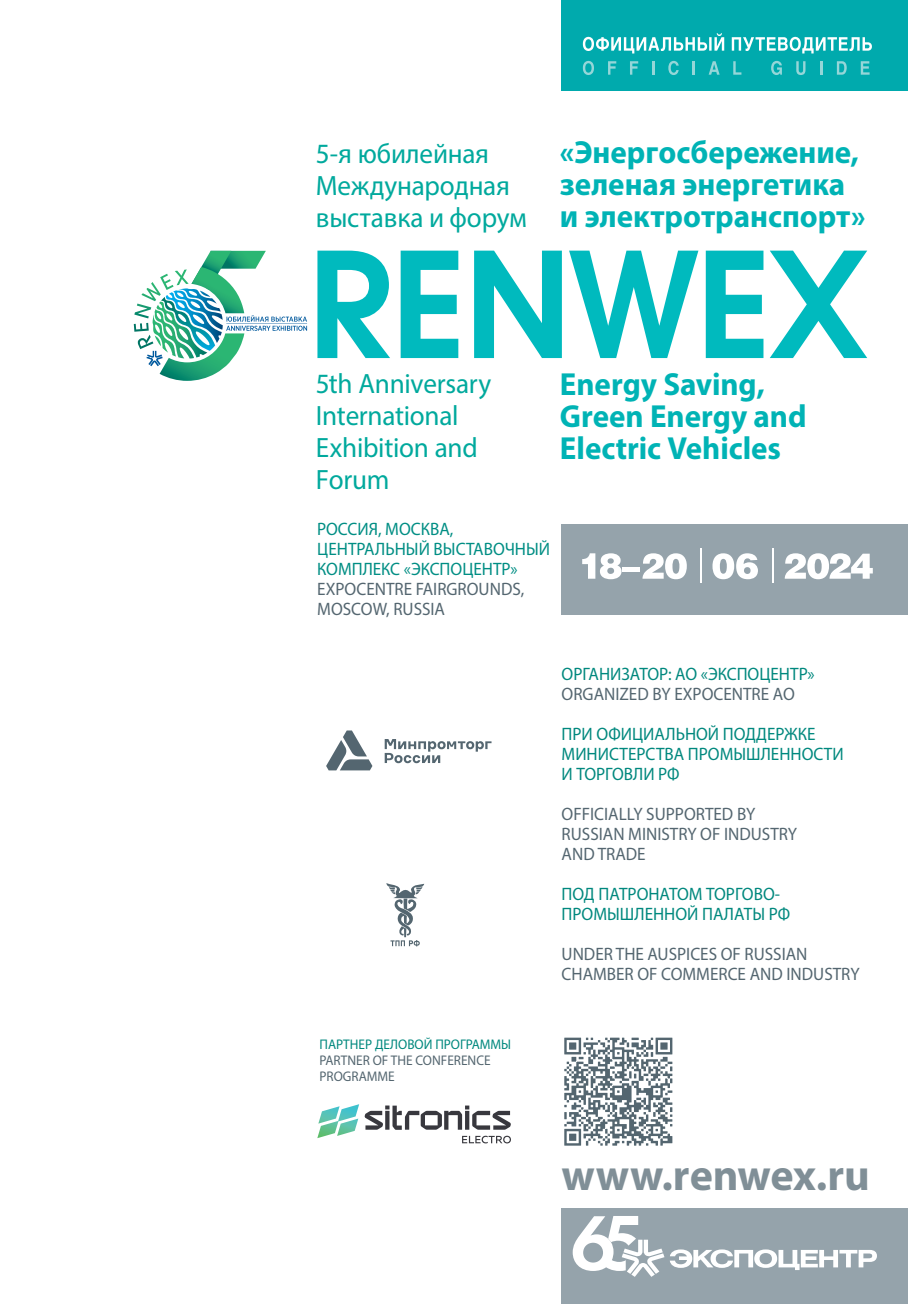
<style>
.page{position:relative;width:908px;height:1304px;background:#fff}
.page>*{position:absolute;margin:0;border:0;box-sizing:border-box;transform-origin:0 0}
.t1{font:700 44px "Myriad Pro";color:#808f97}
.t2{font:700 32px/32px "Myriad Pro";color:#00b3b5}
.t3{font:28px/32px "Myriad Pro";letter-spacing:-.01em;color:#00a99d}
.t4{font:18px/20px "Myriad Pro";color:#546670;scale:.95 1}
.t5{font:18px/20px "Myriad Pro";color:#00887e;scale:.95 1}
.t6{font:18px/20px "Myriad Pro";color:#008e84;scale:.95 1}
.t7{font:14px/16px "Myriad Pro";color:#546670;scale:.95 1}
.t8{font:14px "Myriad Pro";color:#00887e;scale:.95 1}
</style>
<div class="page">
<div style="left:561px;top:524px;width:346px;height:90px;background:#95a3ab"></div>
<svg style="left:317px;top:251px;width:73px;height:107px"></svg>
<svg style="left:400px;top:251px;width:58px;height:107px"></svg>
<svg style="left:474px;top:251px;width:87px;height:107px"></svg>
<svg style="left:569px;top:251px;width:129px;height:107px"></svg>
<svg style="left:705px;top:251px;width:58px;height:107px"></svg>
<svg style="left:770px;top:251px;width:96px;height:107px"></svg>
<div style="left:561px;top:0;width:346px;height:91px;background:#00aaad"></div>
<svg style="left:564px;top:1038px;width:108px;height:108px"></svg>
<svg style="left:582px;top:33px;width:142px;height:21px"></svg>
<svg style="left:731px;top:37px;width:140px;height:16px"></svg>
<svg style="left:582px;top:61px;width:11px;height:14px"></svg>
<svg style="left:608px;top:61px;width:8px;height:14px"></svg>
<svg style="left:630px;top:61px;width:8px;height:14px"></svg>
<hr style="left:651px;top:61px;width:3px;height:14px;background:#95d6d8">
<svg style="left:668px;top:61px;width:10px;height:14px"></svg>
<svg style="left:692px;top:61px;width:2px;height:14px"></svg>
<svg style="left:708px;top:61px;width:11px;height:14px"></svg>
<svg style="left:733px;top:61px;width:8px;height:14px"></svg>
<svg style="left:771px;top:61px;width:10px;height:14px"></svg>
<svg style="left:796px;top:61px;width:9px;height:14px"></svg>
<hr style="left:819px;top:61px;width:3px;height:14px;background:#95d6d8">
<svg style="left:836px;top:61px;width:10px;height:14px"></svg>
<svg style="left:860px;top:61px;width:9px;height:14px"></svg>
<hr style="left:700px;top:548px;width:1px;height:34px;background:#fff">
<hr style="left:772px;top:548px;width:1px;height:34px;background:#fff">
<svg style="left:582px;top:553px;width:39px;height:26px"></svg>
<hr style="left:622px;top:568px;width:18px;height:4px;background:#fff">
<svg style="left:642px;top:553px;width:44px;height:26px"></svg>
<svg style="left:712px;top:553px;width:45px;height:26px"></svg>
<svg style="left:784px;top:553px;width:88px;height:26px"></svg>
<div style="left:561px;top:1208px;width:346px;height:96px;background:#95a3ab"></div>
<svg style="left:572px;top:1216px;width:304px;height:61px"></svg>
<svg style="left:317px;top:1104px;width:193px;height:39px"></svg>
<svg style="left:386px;top:883px;width:38px;height:63px"></svg>
<svg style="left:326px;top:730px;width:165px;height:40px"></svg>
<svg style="left:134px;top:251px;width:173px;height:130px"></svg>
<h3 class="t3" style="left:316px;top:137px;width:212px">5-я юбилейная<br>Международная выставка и форум</h3>
<h2 class="t2" style="left:559px;top:135px;width:307px">«Энергосбережение, зеленая энергетика и электротранспорт»</h2>
<h3 class="t3" style="left:316px;top:367px;width:177px">5th Anniversary<br>International<br>Exhibition and<br>Forum</h3>
<h2 class="t2" style="left:559px;top:367px;width:248px">Energy Saving,<br>Green Energy and<br>Electric Vehicles</h2>
<p class="t6" style="left:317px;top:519px;width:246px">РОССИЯ, МОСКВА,<br>ЦЕНТРАЛЬНЫЙ ВЫСТАВОЧНЫЙ<br>КОМПЛЕКС «ЭКСПОЦЕНТР»</p>
<p class="t4" style="left:317px;top:579px;width:219px">EXPOCENTRE FAIRGROUNDS,<br>MOSCOW, RUSSIA</p>
<p class="t5" style="left:561px;top:663px;width:268px">ОРГАНИЗАТОР: АО «ЭКСПОЦЕНТР»</p>
<p class="t4" style="left:561px;top:683px;width:247px">ORGANIZED BY EXPOCENTRE AO</p>
<p class="t5" style="left:561px;top:723px;width:298px">ПРИ ОФИЦИАЛЬНОЙ ПОДДЕРЖКЕ<br>МИНИСТЕРСТВА ПРОМЫШЛЕННОСТИ<br>И ТОРГОВЛИ РФ</p>
<p class="t4" style="left:561px;top:803px;width:249px">OFFICIALLY SUPPORTED BY<br>RUSSIAN MINISTRY OF INDUSTRY<br>AND TRADE</p>
<p class="t5" style="left:561px;top:883px;width:242px">ПОД ПАТРОНАТОМ ТОРГОВО-<br>ПРОМЫШЛЕННОЙ ПАЛАТЫ РФ</p>
<p class="t4" style="left:561px;top:943px;width:315px">UNDER THE AUSPICES OF RUSSIAN<br>CHAMBER OF COMMERCE AND INDUSTRY</p>
<p class="t8" style="left:319px;top:1035px;width:203px">ПАРТНЕР ДЕЛОВОЙ ПРОГРАММЫ</p>
<p class="t7" style="left:319px;top:1052px;width:181px">PARTNER OF THE CONFERENCE<br>PROGRAMME</p>
<h1 class="t1" style="left:561px;top:1147px;width:309px">www.renwex.ru</h1>
</div>
